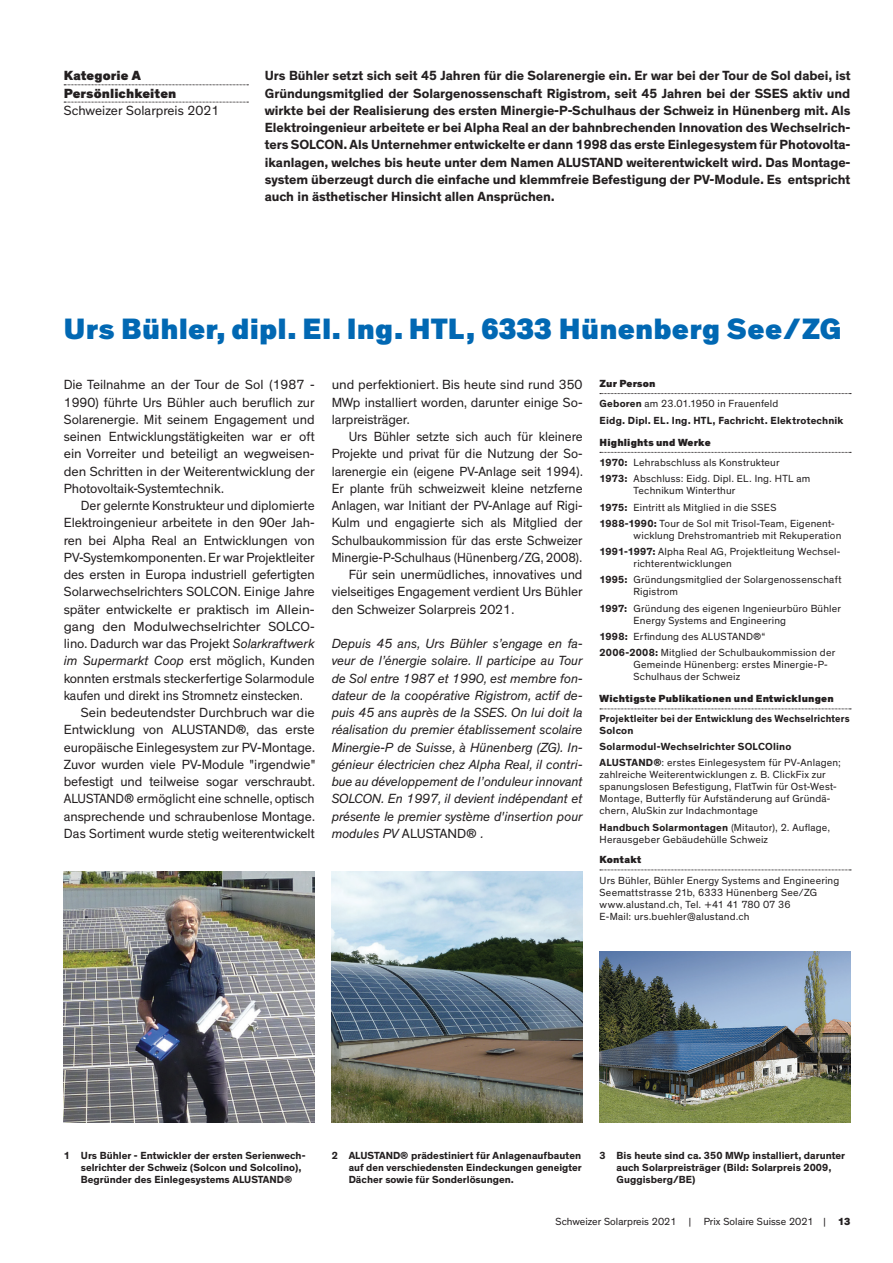
<style>
.page{position:relative;width:893px;height:1263px;background:#fff}
.page>*{position:absolute;margin:0;border:0;box-sizing:border-box;transform-origin:0 0}
.t1{font:900 30px "Theinhardt";letter-spacing:.005em;color:#0168b3}
.t2{font:13.5px/17.2px "Theinhardt";letter-spacing:-.005em;color:#231f20;text-align:justify}
.t3{font:700 13.5px/17.2px "Theinhardt";letter-spacing:-.005em;color:#231f20;text-align:justify}
.t4{font:italic 13.5px/17.2px "Theinhardt";letter-spacing:-.005em;color:#231f20;text-align:justify}
.t5{font:13.5px/17.2px "Theinhardt";letter-spacing:-.005em;color:#231f20;text-align:justify;scale:1.04 1}
.t6{font:13.5px "Theinhardt";letter-spacing:-.005em;color:#231f20;scale:.96 1}
.t7{font:13.5px "Theinhardt";letter-spacing:-.005em;color:#231f20;scale:.95 1}
.t8{font:13.5px "Theinhardt";letter-spacing:-.005em;color:#231f20;scale:1.07 1}
.t9{font:900 13.5px/17.2px "Theinhardt";letter-spacing:.005em;color:#231f20}
.t10{font:10.5px/12px "Theinhardt";letter-spacing:.015em;color:#231f20}
.t11{font:700 10.5px/12px "Theinhardt";letter-spacing:.005em;color:#231f20}
.t12{font:700 10.5px/12px "Theinhardt";letter-spacing:.005em;color:#231f20;scale:.94 1}
.t13{font:900 10.5px "Theinhardt";letter-spacing:.02em;color:#231f20}
.s1{font-style:italic}
.s2{font-style:normal}
.s3{font-weight:900}
.s4{font-weight:700}
.s5{font-weight:400}
.s6{font-weight:800}
</style>
<div class="page">
<svg style="left:600px;top:393px;width:251px;height:1px"></svg>
<svg style="left:600px;top:452px;width:251px;height:1px"></svg>
<svg style="left:600px;top:709px;width:251px;height:1px"></svg>
<svg style="left:600px;top:870px;width:251px;height:1px"></svg>
<svg style="left:64px;top:85px;width:184px;height:1px"></svg>
<svg style="left:64px;top:102px;width:184px;height:1px"></svg>
<img style="left:332px;top:872px;width:251px;height:251px">
<img style="left:64px;top:872px;width:251px;height:251px">
<img style="left:600px;top:951px;width:250px;height:172px">
<p class="t9" style="left:64px;top:67px;width:114px">Kategorie A<br>Persönlichkeiten</p>
<p class="t2" style="left:64px;top:102px;width:157px">Schweizer Solarpreis 2021</p>
<p class="t3" style="left:265px;top:67px;width:587px">Urs Bühler setzt sich seit 45 Jahren für die Solarenergie ein. Er war bei der Tour de Sol dabei, ist Gründungsmitglied der Solargenossenschaft Rigistrom, seit 45 Jahren bei der SSES aktiv und wirkte bei der Realisierung des ersten Minergie-P-Schulhaus der Schweiz in Hünenberg mit. Als Elektroingenieur arbeitete er bei Alpha Real an der bahnbrechenden Innovation des Wechselrich&shy;ters SOLCON. Als Unternehmer entwickelte er dann 1998 das erste Einlegesystem für Photovolta&shy;ikanlagen, welches bis heute unter dem Namen ALUSTAND weiterentwickelt wird. Das Montage&shy;system überzeugt durch die einfache und klemmfreie Befestigung der PV-Module. Es entspricht auch in ästhetischer Hinsicht allen Ansprüchen.</p>
<h1 class="t1" style="left:64px;top:310px;width:780px">Urs Bühler, dipl. El. Ing. HTL, 6333 Hünenberg See/ZG</h1>
<p class="t2" style="left:64px;top:376px;width:252px">Die Teilnahme an der Tour de Sol (1987 - 1990) führte Urs Bühler auch beruflich zur Solarenergie. Mit seinem Engagement und seinen Entwicklungstätigkeiten war er oft ein Vorreiter und beteiligt an wegweisen&shy;den Schritten in der Weiterentwicklung der Photovoltaik-Systemtechnik.</p>
<p class="t2" style="left:81px;top:497px;width:235px">Der gelernte Konstrukteur und diplomierte</p>
<p class="t2" style="left:64px;top:514px;width:252px">Elektroingenieur arbeitete in den 90er Jah-</p>
<p class="t2" style="left:64px;top:532px;width:252px">ren bei Alpha Real an Entwicklungen von</p>
<p class="t2" style="left:64px;top:549px;width:252px">PV-Systemkomponenten. Er war Projektleiter</p>
<p class="t2" style="left:64px;top:566px;width:252px">des ersten in Europa industriell gefertigten</p>
<p class="t2" style="left:64px;top:583px;width:252px">Solarwechselrichters SOLCON. Einige Jahre</p>
<p class="t2" style="left:64px;top:601px;width:252px">später entwickelte er praktisch im Allein-</p>
<p class="t8" style="left:64px;top:618px;width:236px">gang den Modulwechselrichter SOLCO-</p>
<p class="t2" style="left:64px;top:635px;width:252px">lino. Dadurch war das Projekt <span class="s1">Solarkraftwerk</span></p>
<p class="t2" style="left:64px;top:652px;width:252px"><span class="s1">im Supermarkt Coop</span> erst möglich, Kunden</p>
<p class="t2" style="left:64px;top:670px;width:252px">konnten erstmals steckerfertige Solarmodule</p>
<p class="t6" style="left:64px;top:687px;width:251px">kaufen und direkt ins Stromnetz einstecken.</p>
<p class="t2" style="left:81px;top:704px;width:235px">Sein bedeutendster Durchbruch war die</p>
<p class="t2" style="left:64px;top:721px;width:252px">Entwicklung von ALUSTAND®, das erste</p>
<p class="t2" style="left:64px;top:739px;width:253px">europäische Einlegesystem zur PV-Montage.</p>
<p class="t2" style="left:64px;top:756px;width:253px">Zuvor wurden viele PV-Module "irgendwie"</p>
<p class="t2" style="left:64px;top:773px;width:253px">befestigt und teilweise sogar verschraubt.</p>
<p class="t6" style="left:64px;top:791px;width:263px">ALUSTAND® ermöglicht eine schnelle, optisch</p>
<p class="t2" style="left:64px;top:808px;width:253px">ansprechende und schraubenlose Montage.</p>
<p class="t2" style="left:64px;top:825px;width:252px">Das Sortiment wurde stetig weiterentwickelt</p>
<p class="t5" style="left:332px;top:376px;width:243px">und perfektioniert. Bis heute sind rund 350<br>MWp installiert worden, darunter einige So&shy;larpreisträger.</p>
<p class="t2" style="left:349px;top:428px;width:235px">Urs Bühler setzte sich auch für kleinere</p>
<p class="t2" style="left:332px;top:445px;width:252px">Projekte und privat für die Nutzung der So-</p>
<p class="t2" style="left:332px;top:463px;width:253px">larenergie ein (eigene PV-Anlage seit 1994).</p>
<p class="t2" style="left:332px;top:480px;width:252px">Er plante früh schweizweit kleine netzferne</p>
<p class="t2" style="left:332px;top:497px;width:252px">Anlagen, war Initiant der PV-Anlage auf Rigi-</p>
<p class="t2" style="left:332px;top:514px;width:252px">Kulm und engagierte sich als Mitglied der</p>
<p class="t2" style="left:332px;top:532px;width:252px">Schulbaukommission für das erste Schweizer</p>
<p class="t7" style="left:332px;top:549px;width:266px">Minergie-P-Schulhaus (Hünenberg/ZG, 2008).</p>
<p class="t2" style="left:349px;top:566px;width:235px">Für sein unermüdliches, innovatives und</p>
<p class="t2" style="left:332px;top:583px;width:252px">vielseitiges Engagement verdient Urs Bühler</p>
<p class="t2" style="left:332px;top:601px;width:184px">den Schweizer Solarpreis 2021.</p>
<p class="t4" style="left:332px;top:635px;width:252px">Depuis 45 ans, Urs Bühler s’engage en fa&shy;veur de l’énergie solaire. Il participe au Tour de Sol entre 1987 et 1990, est membre fon&shy;dateur de la coopérative Rigistrom, actif de&shy;puis 45 ans auprès de la SSES. On lui doit la réalisation du premier établissement scolaire Minergie-P de Suisse, à Hünenberg (ZG). In&shy;génieur électricien chez Alpha Real, il contri&shy;bue au développement de l’onduleur innovant SOLCON. En 1997, il devient indépendant et présente le premier système d'insertion pour modules PV <span class="s2">ALUSTAND®</span> .</p>
<p class="t10" style="left:600px;top:373px;width:180px;line-height:20.5px"><span class="s3">Zur Person<br></span><span class="s4">Geboren</span> am 23.01.1950 in Frauenfeld</p>
<p class="t11" style="left:600px;top:414px;width:245px">Eidg. Dipl. EL. Ing. HTL, Fachricht. Elektrotechnik</p>
<p class="t10" style="left:600px;top:432px;width:182px;line-height:20.5px"><span class="s3">Highlights und Werke<br></span><span class="s4">1970:</span> Lehrabschluss als Konstrukteur</p>
<p class="t10" style="left:634px;top:473px;width:178px;text-indent:-34px"><span class="s4">1973:</span> Abschluss: Eidg. Dipl. EL. Ing. HTL am<br>Technikum Winterthur</p>
<p class="t10" style="left:600px;top:499px;width:237px;line-height:16.2px"><span class="s4">1975:</span> Eintritt als Mitglied in die SSES<br><span class="s4">1988-1990:</span> Tour de Sol mit Trisol-Team, Eigenent-</p>
<p class="t10" style="left:600px;top:528px;width:243px;line-height:16.2px;text-align:right">wicklung Drehstromantrieb mit Rekuperation<br><span class="s4">1991-1997:</span> Alpha Real AG, Projektleitung Wechsel-</p>
<p class="t10" style="left:600px;top:556px;width:243px;line-height:16.2px;text-indent:34px">richterentwicklungen<br><span class="s4">1995:</span> Gründungsmitglied der Solargenossenschaft</p>
<p class="t10" style="left:600px;top:584px;width:243px;line-height:16.2px;text-indent:34px">Rigistrom<br><span class="s4">1997:</span> Gründung des eigenen Ingenieurbüro Bühler</p>
<p class="t10" style="left:600px;top:612px;width:237px;line-height:16.2px;text-indent:34px">Energy Systems and Engineering<br><span class="s4">1998:</span> Erfindung des ALUSTAND®“<br><span class="s4">2006-2008:</span> Mitglied der Schulbaukommission der</p>
<p class="t10" style="left:634px;top:659px;width:195px">Gemeinde Hünenberg: erstes Minergie-P-<br>Schulhaus der Schweiz</p>
<p class="t13" style="left:600px;top:692px;width:236px">Wichtigste Publikationen und Entwicklungen</p>
<p class="t12" style="left:600px;top:712px;width:268px">Projektleiter bei der Entwicklung des Wechselrichters<br>Solcon</p>
<p class="t11" style="left:600px;top:739px;width:243px;line-height:16.2px">Solarmodul-Wechselrichter SOLCOlino<br>ALUSTAND®<span class="s5">: erstes Einlegesystem für PV-Anlagen;</span></p>
<p class="t10" style="left:600px;top:769px;width:239px">zahlreiche Weiterentwicklungen z. B. ClickFix zur spanungslosen Befestigung, FlatTwin für Ost-West-Montage, Butterfly für Aufständerung auf Gründä&shy;chern, AluSkin zur Indachmontage</p>
<p class="t10" style="left:600px;top:821px;width:232px"><span class="s4">Handbuch Solarmontagen</span> (Mitautor), 2. Auflage,<br>Herausgeber Gebäudehülle Schweiz</p>
<p class="t13" style="left:600px;top:853px;width:43px">Kontakt</p>
<p class="t10" style="left:600px;top:874px;width:241px">Urs Bühler, Bühler Energy Systems and Engineering Seemattstrasse 21b, 6333 Hünenberg See/ZG www.alustand.ch, Tel. +41 41 780 07 36<br>E-Mail: urs.buehler@alustand.ch</p>
<p class="t11" style="left:81px;top:1149px;width:226px;text-indent:-17px">1 Urs Bühler - Entwickler der ersten Serienwech&shy;selrichter der Schweiz (Solcon und Solcolino),<br>Begründer des Einlegesystems ALUSTAND®</p>
<p class="t11" style="left:349px;top:1149px;width:235px;text-align:justify;text-indent:-17px">2 ALUSTAND® prädestiniert für Anlagenaufbauten auf den verschiedensten Eindeckungen geneigter Dächer sowie für Sonderlösungen.</p>
<p class="t11" style="left:617px;top:1149px;width:230px;text-indent:-17px">3 Bis heute sind ca. 350 MWp installiert, darunter auch Solarpreisträger (Bild: Solarpreis 2009,<br>Guggisberg/BE)</p>
<p class="t10" style="left:555px;top:1215px;width:296px">Schweizer Solarpreis 2021 | Prix Solaire Suisse 2021 | <span class="s6">13</span></p>
</div>
